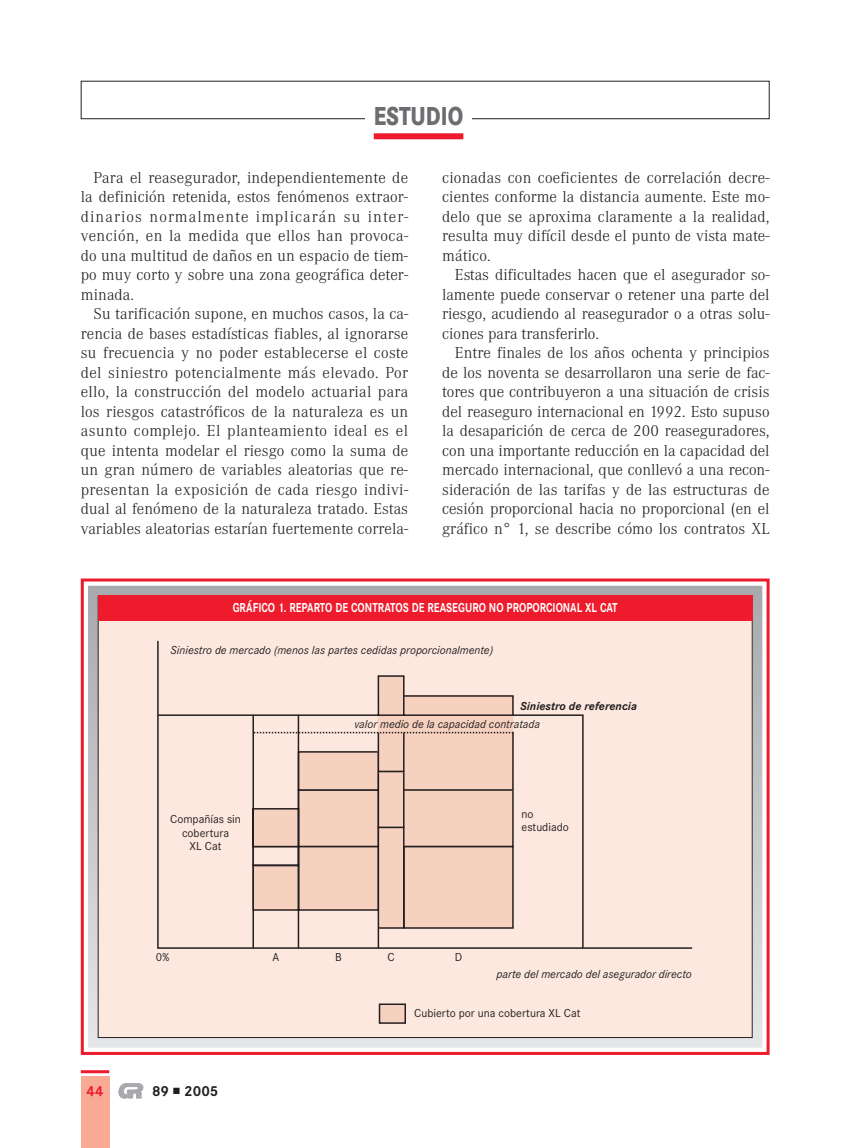
<style>
.page{position:relative;width:849px;height:1148px;background:#fff}
.page>*{position:absolute;margin:0;border:0;box-sizing:border-box;transform-origin:0 0}
.t1{font:800 27px "Corporate S";color:#6c6d70;scale:.78 1}
.t2{font:300 16.5px/19.5px "Corporate A";letter-spacing:.005em;color:#231f20;text-align:justify}
.t3{font:700 15px "Corporate S";color:#231f20}
.t4{font:700 15px "Corporate S";color:#ee1b2c}
.t5{font:700 13.5px "Corporate S";color:#fff;scale:.8 1}
.t6{font:italic 12px "Corporate S";color:#231f20}
.t7{font:12px/13.5px "Corporate S";color:#231f20;text-align:center}
.t8{font:italic 700 12px "Corporate S";color:#231f20}
</style>
<div class="page">
<div style="left:81px;top:578px;width:689px;height:476px;border:3px solid #ee1b2c"></div>
<svg style="left:89px;top:587px;width:672px;height:459px;background:#bebfc1"></svg>
<div style="left:85px;top:583px;width:680px;height:467px;border:3px solid #fff"></div>
<div style="left:98px;top:596px;width:654px;height:441px;background:#fde8df"></div>
<div style="left:379px;top:1003px;width:27px;height:20px;background:#f7d1c0;border:2px solid #231f20"></div>
<svg style="left:157px;top:640px;width:536px;height:309px"></svg>
<div style="left:98px;top:595px;width:655px;height:26px;background:#ee1b2c"></div>
<div style="left:81px;top:81px;width:689px;height:38px;border:1px solid #231f20"></div>
<div style="left:365px;top:104px;width:107px;height:43px;background:#fff"></div>
<div style="left:374px;top:133px;width:89px;height:6px;background:#ee1b2c"></div>
<svg style="left:119px;top:1083px;width:24px;height:15px"></svg>
<div style="left:81px;top:1076px;width:28px;height:71px;background:#f8aa94"></div>
<hr style="left:81px;top:1070px;width:28px;height:3px;background:#ee1b2c">
<h1 class="t1" style="left:374px;top:106px;width:116px">ESTUDIO</h1>
<p class="t2" style="left:81px;top:169px;width:329px;text-indent:13px">Para el reasegurador, independientemente de la definición retenida, estos fenómenos extraor&shy;dinarios normalmente implicarán su inter&shy;vención, en la medida que ellos han provoca&shy;do una multitud de daños en un espacio de tiem&shy;po muy corto y sobre una zona geográfica deter&shy;minada.</p>
<p class="t2" style="left:81px;top:305px;width:329px;text-indent:13px">Su tarificación supone, en muchos casos, la ca&shy;rencia de bases estadísticas fiables, al ignorarse su frecuencia y no poder establecerse el coste del siniestro potencialmente más elevado. Por ello, la construcción del modelo actuarial para los riesgos catastróficos de la naturaleza es un asunto complejo. El planteamiento ideal es el que intenta modelar el riesgo como la suma de un gran número de variables aleatorias que re&shy;presentan la exposición de cada riesgo indivi&shy;dual al fenómeno de la naturaleza tratado. Estas variables aleatorias estarían fuertemente correla-</p>
<p class="t2" style="left:442px;top:169px;width:329px">cionadas con coeficientes de correlación decre&shy;cientes conforme la distancia aumente. Este mo&shy;delo que se aproxima claramente a la realidad, resulta muy difícil desde el punto de vista mate&shy;mático.</p>
<p class="t2" style="left:442px;top:266px;width:329px;text-indent:13px">Estas dificultades hacen que el asegurador so&shy;lamente puede conservar o retener una parte del riesgo, acudiendo al reasegurador o a otras solu&shy;ciones para transferirlo.</p>
<p class="t2" style="left:442px;top:344px;width:329px;text-indent:13px">Entre finales de los años ochenta y principios de los noventa se desarrollaron una serie de fac&shy;tores que contribuyeron a una situación de crisis del reaseguro internacional en 1992. Esto supuso la desaparición de cerca de 200 reaseguradores, con una importante reducción en la capacidad del mercado internacional, que conllevó a una recon&shy;sideración de las tarifas y de las estructuras de cesión proporcional hacia no proporcional (en el gráfico n° 1, se describe cómo los contratos XL</p>
<p class="t5" style="left:233px;top:603px;width:483px">GRÁFICO 1. REPARTO DE CONTRATOS DE REASEGURO NO PROPORCIONAL XL CAT</p>
<p class="t6" style="left:171px;top:646px;width:324px">Siniestro de mercado (menos las partes cedidas proporcionalmente)</p>
<p class="t7" style="left:170px;top:813px;width:72px">Compañías sin cobertura<br>XL Cat</p>
<p class="t8" style="left:521px;top:701px;width:118px">Siniestro de referencia</p>
<p class="t6" style="left:355px;top:720px;width:187px">valor medio de la capacidad contratada</p>
<p class="t7" style="left:522px;top:808px;width:49px;text-align:left">no estudiado</p>
<p class="t7" style="left:156px;top:951px;width:15px">0%</p>
<p class="t7" style="left:272px;top:951px;width:8px">A</p>
<p class="t7" style="left:335px;top:951px;width:8px">B</p>
<p class="t7" style="left:387px;top:951px;width:9px">C</p>
<p class="t7" style="left:455px;top:951px;width:9px">D</p>
<p class="t4" style="left:86px;top:1085px;width:19px">44</p>
<p class="t3" style="left:152px;top:1085px;width:68px">89 ■ 2005</p>
<p class="t6" style="left:497px;top:970px;width:197px">parte del mercado del asegurador directo</p>
<p class="t7" style="left:414px;top:1007px;width:168px">Cubierto por una cobertura XL Cat</p>
</div>
